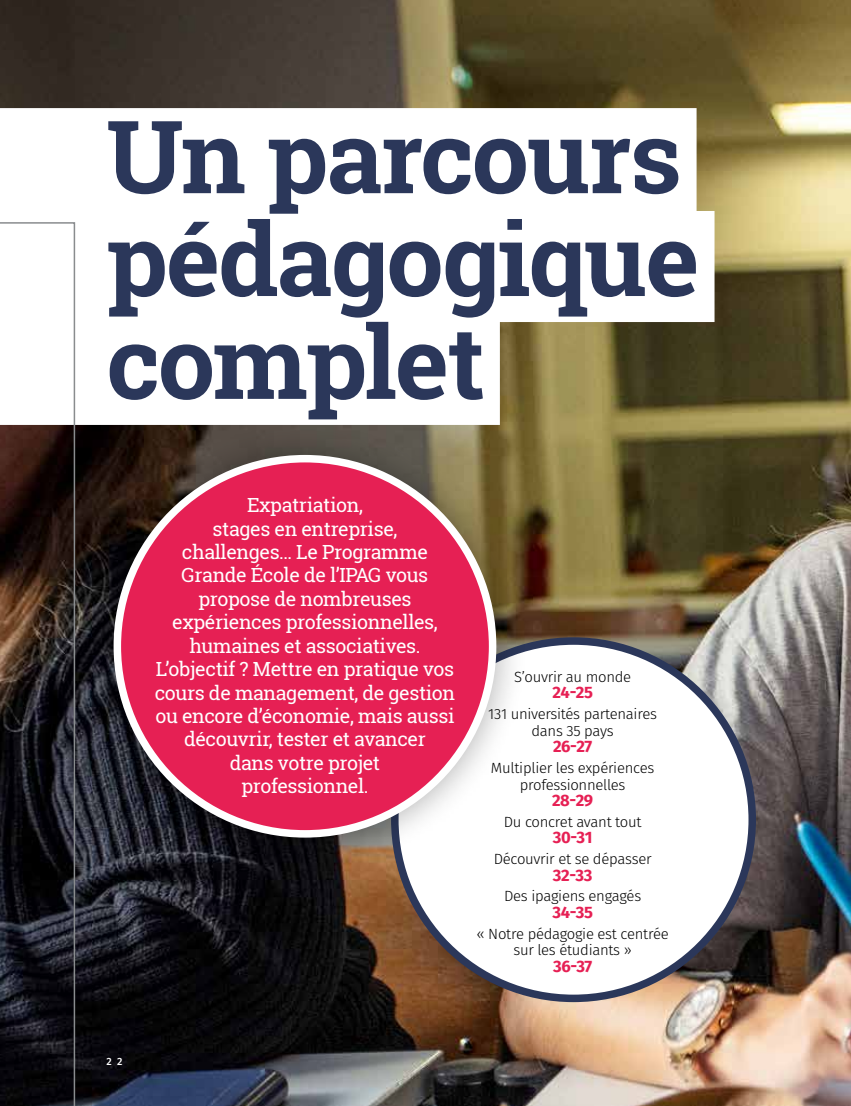
<style>
.page{position:relative;width:851px;height:1106px;background:#fff}
.page>*{position:absolute;margin:0;border:0;box-sizing:border-box;transform-origin:0 0}
.t1{font:700 101.1px/102.8px "Roboto Slab";letter-spacing:-.02em;color:#2b375a}
.t2{font:19.5px/23.4px "Roboto Slab";letter-spacing:-.02em;color:#fff;text-align:center}
.t3{font:700 16.5px "Fira Sans";letter-spacing:-.02em;color:#e62054}
.t4{font:300 14.85px/16.5px "Fira Sans";letter-spacing:-.02em;color:#000;text-align:center}
.t5{font:500 10.5px "Fira Sans";color:#fff}
</style>
<div class="page">
<img style="left:0;top:0;width:850px;height:1106px">
<div style="left:0;top:108px;width:696px;height:111px;background:#fff"></div>
<div style="left:0;top:211px;width:714px;height:111px;background:#fff"></div>
<div style="left:0;top:314px;width:500px;height:111px;background:#fff"></div>
<div style="left:395px;top:641px;width:357px;height:357px;background:#fff;border-radius:50%"></div>
<div style="left:80px;top:422px;width:449px;height:448px;background:#000;opacity:.33"></div>
<div style="left:117px;top:458px;width:375px;height:375px;background:#e62054;border-radius:50%"></div>
<svg style="left:0;top:222px;width:76px;height:884px"></svg>
<h1 class="t1" style="left:106px;top:104px;width:594px">Un parcours pédagogique complet</h1>
<p class="t2" style="left:155px;top:493px;width:302px">Expatriation,<br>stages en entreprise,<br>challenges… Le Programme<br>Grande École de l’IPAG vous propose de nombreuses expériences professionnelles, humaines et associatives.<br>L’objectif ? Mettre en pratique vos cours de management, de gestion ou encore d’économie, mais aussi découvrir, tester et avancer<br>dans votre projet<br>professionnel.</p>
<p class="t4" style="left:514px;top:668px;width:119px">S’ouvrir au monde</p>
<p class="t3" style="left:552px;top:679px;width:42px">24-25</p>
<p class="t4" style="left:488px;top:705px;width:170px">131 universités partenaires dans 35 pays</p>
<p class="t3" style="left:553px;top:732px;width:41px">26-27</p>
<p class="t4" style="left:491px;top:759px;width:165px">Multiplier les expériences professionnelles</p>
<p class="t3" style="left:552px;top:786px;width:43px">28-29</p>
<p class="t4" style="left:503px;top:813px;width:139px">Du concret avant tout</p>
<p class="t3" style="left:552px;top:823px;width:41px">30-31</p>
<p class="t4" style="left:493px;top:850px;width:159px">Découvrir et se dépasser</p>
<p class="t3" style="left:553px;top:861px;width:41px">32-33</p>
<p class="t4" style="left:504px;top:887px;width:139px">Des ipagiens engagés</p>
<p class="t3" style="left:552px;top:898px;width:42px">34-35</p>
<p class="t4" style="left:476px;top:925px;width:194px">« Notre pédagogie est centrée sur les étudiants »</p>
<p class="t3" style="left:553px;top:952px;width:41px">36-37</p>
<p class="t5" style="left:106px;top:1053px;width:18px">2 2</p>
</div>
